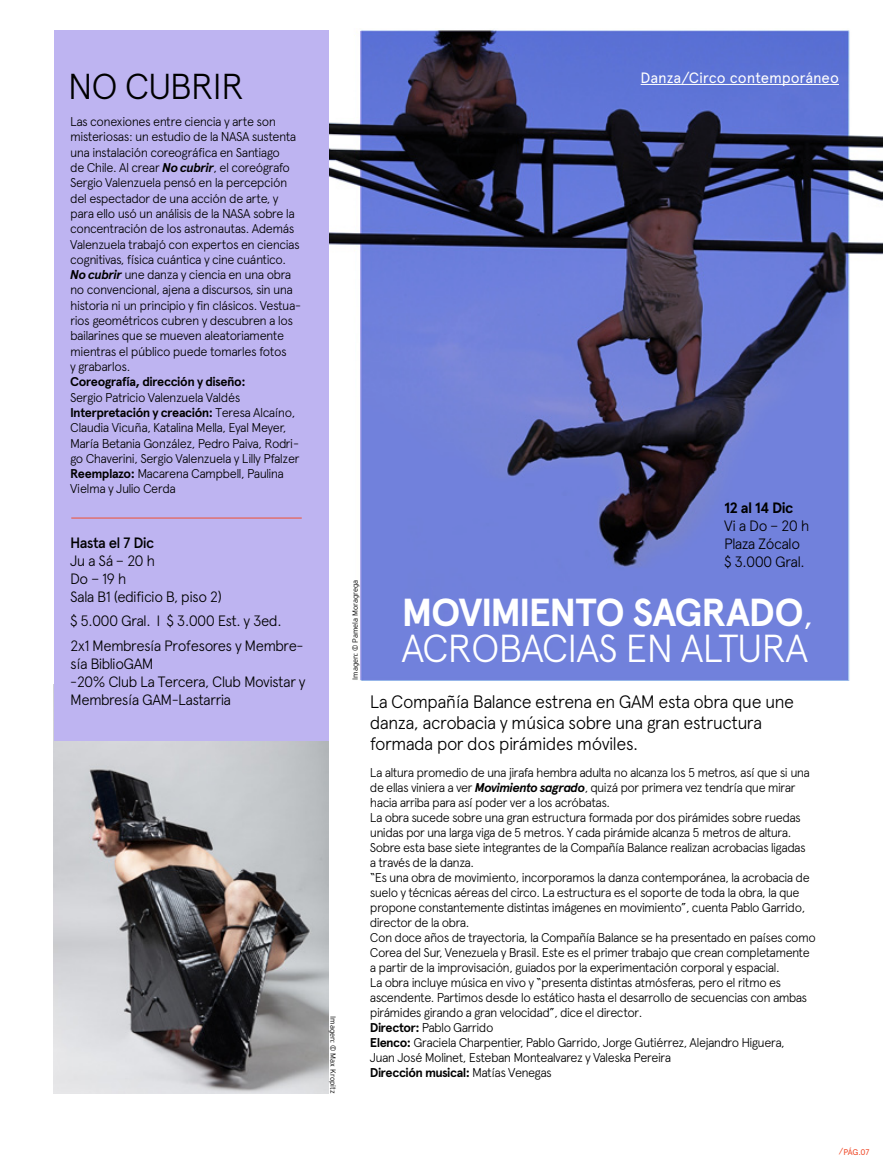
<style>
.page{position:relative;width:893px;height:1170px;background:#fff}
.page>*{position:absolute;margin:0;border:0;box-sizing:border-box;transform-origin:0 0}
.t1{font:300 39px/36px "Apercu";letter-spacing:-.03em;color:#fff;text-align:right}
.t2{font:700 39px "Apercu";letter-spacing:-.03em;color:#fff}
.t3{font:300 36px "Apercu";color:#000}
.t4{font:300 18px/21px "Apercu";letter-spacing:-.04em;color:#000}
.t5{font:300 15px/18px "Apercu";letter-spacing:-.05em;color:#000}
.t6{font:15px "Apercu";color:#fff}
.t7{font:500 15px "Apercu";letter-spacing:-.05em;color:#000}
.t8{font:700 15px "Apercu";letter-spacing:-.045em;color:#000}
.t9{font:300 12.75px/15.3px "Apercu";letter-spacing:-.045em;color:#000}
.t10{font:700 12.75px "Apercu";letter-spacing:-.035em;color:#000}
.t11{font:8.25px "Apercu";color:#ef4625}
.t12{font:300 7.5px "Interstate";color:#000}
.s1{font-weight:700;font-style:italic}
.s2{font-weight:700}
</style>
<div class="page">
<img style="left:328px;top:30px;width:555px;height:650px">
<img style="left:54px;top:740px;width:274px;height:353px">
<div style="left:54px;top:30px;width:274px;height:710px;background:#beb4f1"></div>
<hr style="left:71px;top:517px;width:231px;height:1px;background:#f04e30">
<svg style="left:361px;top:31px;width:487px;height:648px;background:#5964ab"></svg>
<hr style="left:641px;top:84px;width:198px;height:1px;background:#fff">
<h2 class="t3" style="left:68px;top:65px;width:141px">NO CUBRIR</h2>
<p class="t9" style="left:70px;top:114px;width:208px">Las conexiones entre ciencia y arte son misteriosas: un estudio de la NASA</p>
<p class="t9" style="left:70px;top:129px;width:228px;text-indent:182px">sustenta una instalación coreográfica en Santiago de Chile. Al crear <span class="s1">No cubrir</span>, el coreógrafo Sergio Valenzuela pensó en la percepción del espectador de una acción de arte, y para ello usó un análisis de la NASA</p>
<p class="t9" style="left:70px;top:206px;width:232px;text-indent:183px">sobre la concentración de los astronautas. Además Valenzuela trabajó con expertos en ciencias cognitivas, física cuántica y cine cuántico.<br><span class="s1">No cubrir</span> une danza y ciencia en una obra no convencional, ajena a discursos, sin una historia ni un principio y fin clásicos. Vestua&shy;rios geométricos cubren y descubren a los bailarines que se mueven aleatoriamente mientras el público puede tomarles fotos<br>y grabarlos.</p>
<p class="t10" style="left:70px;top:374px;width:177px">Coreografía, dirección y diseño:</p>
<p class="t9" style="left:70px;top:389px;width:231px">Sergio Patricio Valenzuela Valdés <span class="s2">Interpretación y creación:</span> Teresa Alcaíno, Claudia Vicuña, Katalina Mella, Eyal Meyer, María Betania González, Pedro Paiva, Rodri&shy;go Chaverini, Sergio Valenzuela y Lilly Pfalzer <span class="s2">Reemplazo:</span> Macarena Campbell, Paulina Vielma y Julio Cerda</p>
<p class="t7" style="left:70px;top:533px;width:86px">Hasta el 7 Dic</p>
<p class="t5" style="left:70px;top:551px;width:153px">Ju a Sá – 20 h<br>Do – 19 h<br>Sala B1 (edificio B, piso 2)</p>
<p class="t5" style="left:70px;top:608px;width:235px;line-height:24.3px">$ 5.000 Gral. I $ 3.000 Est. y 3ed.<br>2x1 Membresía Profesores y Membre-</p>
<p class="t5" style="left:70px;top:654px;width:237px">sía BiblioGAM<br>-20% Club La Tercera, Club Movistar y<br>Membresía GAM-Lastarria</p>
<p class="t6" style="left:641px;top:69px;width:200px">Danza/Circo contemporáneo</p>
<p class="t12" style="left:337px;top:1016px;width:78px;rotate:90deg">Imagen: © Max Kropitz</p>
<p class="t12" style="left:351px;top:679px;width:101px;rotate:-90deg">Imagen: © Pamela Moragrega</p>
<p class="t8" style="left:724px;top:498px;width:71px">12 al 14 Dic</p>
<p class="t5" style="left:724px;top:516px;width:87px">Vi a Do – 20 h<br>Plaza Zócalo $ 3.000 Gral.</p>
<h1 class="t1" style="left:402px;top:593px;width:414px"><span class="s2">o</span>,<br>acrobacias en altura</h1>
<h1 class="t2" style="left:402px;top:588px;width:97px">Movimie</h1>
<h1 class="t2" style="left:549px;top:588px;width:129px">nto sagrad</h1>
<h3 class="t4" style="left:370px;top:691px;width:426px">La Compañía Balance estrena en GAM esta obra que une danza, acrobacia y música sobre una gran estructura formada por dos pirámides móviles.</h3>
<p class="t9" style="left:370px;top:765px;width:447px">La altura promedio de una jirafa hembra adulta no alcanza los 5 metros, así que si una de ellas viniera a ver <span class="s1">Movimiento sagrado</span>, quizá por primera vez tendría que mirar hacia arriba para así poder ver a los acróbatas.<br>La obra sucede sobre una gran estructura formada por dos pirámides sobre ruedas unidas por una larga viga de 5 metros. Y cada pirámide alcanza 5 metros de altura.<br>Sobre esta base siete integrantes de la Compañía Balance realizan acrobacias ligadas<br>a través de la danza.<br>“Es una obra de movimiento, incorporamos la danza contemporánea, la acrobacia de suelo y técnicas aéreas del circo. La estructura es el soporte de toda la obra, la que propone constantemente distintas imágenes en movimiento”, cuenta Pablo Garrido, director de la obra.<br>Con doce años de trayectoria, la Compañía Balance se ha presentado en países como Corea del Sur, Venezuela y Brasil. Este es el primer trabajo que crean completamente a partir de la improvisación, guiados por la experimentación corporal y espacial.<br>La obra incluye música en vivo y “presenta distintas atmósferas, pero el ritmo es ascendente. Partimos desde lo estático hasta el desarrollo de secuencias con ambas pirámides girando a gran velocidad”, dice el director.<br><span class="s2">Director:</span> Pablo Garrido<br><span class="s2">Elenco:</span> Graciela Charpentier, Pablo Garrido, Jorge Gutiérrez, Alejandro Higuera,<br>Juan José Molinet, Esteban Montealvarez y Valeska Pereira<br><span class="s2">Dirección musical:</span> Matías Venegas</p>
<p class="t11" style="left:839px;top:1146px;width:32px">/PÁG.07</p>
</div>
